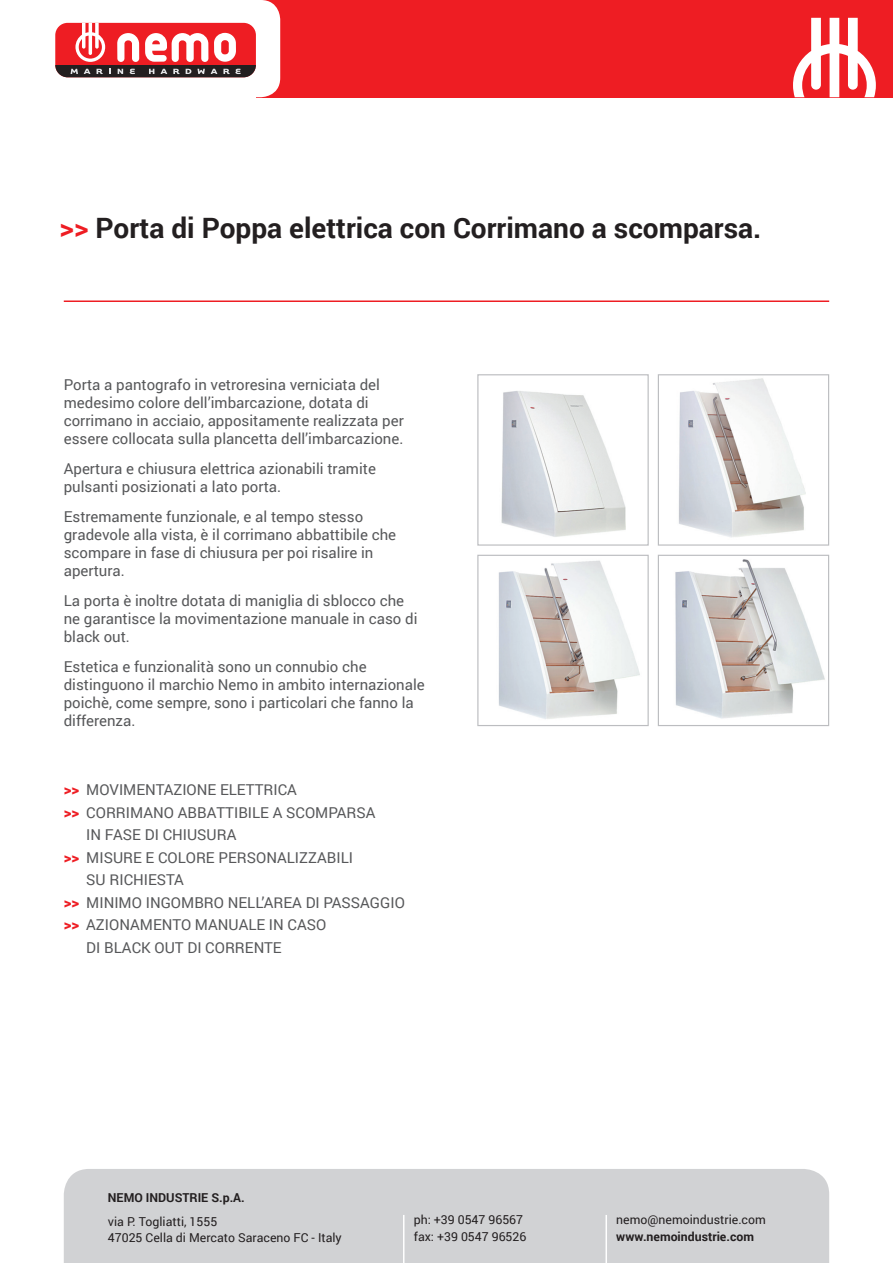
<style>
.page{position:relative;width:893px;height:1263px;background:#fff}
.page>*{position:absolute;margin:0;border:0;box-sizing:border-box;transform-origin:0 0}
.t1{font:700 28.05px "Roboto";color:#231f20}
.t2{font:15px/18px "Roboto";color:#57585a}
.t3{font:12.3px "Roboto";color:#231f20}
.t4{font:700 12.3px "Roboto";color:#231f20}
.s1{color:#ee1d23}
.s2{font-style:inherit}
.s3{font-weight:900;color:#ee1d23}
</style>
<div class="page">
<div style="left:257px;top:0;width:636px;height:97px;background:#ee1d23"></div>
<svg style="left:793px;top:18px;width:83px;height:79px"></svg>
<div style="left:236px;top:0;width:44px;height:97px;background:#fff;border-radius:20px"></div>
<hr style="left:64px;top:300px;width:765px;height:2px;background:#ee1d23">
<img style="left:501px;top:391px;width:125px;height:146px">
<div style="left:477px;top:374px;width:172px;height:172px;border:1px solid #bcbdc0"></div>
<img style="left:679px;top:378px;width:127px;height:160px">
<div style="left:658px;top:374px;width:171px;height:172px;border:1px solid #bcbdc0"></div>
<img style="left:498px;top:560px;width:142px;height:159px">
<div style="left:477px;top:555px;width:172px;height:171px;border:1px solid #bcbdc0"></div>
<img style="left:675px;top:559px;width:150px;height:160px">
<div style="left:658px;top:555px;width:171px;height:171px;border:1px solid #bcbdc0"></div>
<div style="left:64px;top:1169px;width:765px;height:94px;background:#d1d2d4"></div>
<hr style="left:403px;top:1215px;width:1px;height:48px;background:#fff">
<hr style="left:605px;top:1215px;width:2px;height:48px;background:#fff">
<div style="left:55px;top:23px;width:201px;height:54px;background:#ee1d23;border-radius:12px"></div>
<div style="left:55px;top:65px;width:201px;height:12px;background:#231f20"></div>
<svg style="left:71px;top:69px;width:7px;height:5px"></svg>
<svg style="left:84px;top:69px;width:7px;height:5px"></svg>
<svg style="left:97px;top:69px;width:6px;height:5px"></svg>
<svg style="left:118px;top:69px;width:5px;height:5px"></svg>
<svg style="left:130px;top:69px;width:5px;height:5px"></svg>
<svg style="left:149px;top:69px;width:5px;height:5px"></svg>
<svg style="left:160px;top:69px;width:7px;height:5px"></svg>
<svg style="left:173px;top:69px;width:6px;height:5px"></svg>
<svg style="left:186px;top:69px;width:5px;height:5px"></svg>
<svg style="left:197px;top:69px;width:8px;height:5px"></svg>
<svg style="left:211px;top:69px;width:6px;height:5px"></svg>
<svg style="left:75px;top:23px;width:30px;height:39px"></svg>
<svg style="left:145px;top:33px;width:63px;height:29px"></svg>
<svg style="left:117px;top:33px;width:22px;height:29px"></svg>
<div style="left:214px;top:33px;width:22px;height:29px;background:#fff;border-radius:11px"></div>
<svg style="left:221px;top:40px;width:8px;height:14px"></svg>
<svg style="left:223px;top:69px;width:18px;height:5px"></svg>
<p class="t1" style="left:60px;top:209px;width:703px"><span class="s1">&gt;&gt;</span> Porta di Poppa elettrica con Corrimano a scomparsa<span class="s2">.</span></p>
<p class="t2" style="left:64px;top:375px;width:342px">Porta a pantografo in vetroresina verniciata del medesimo colore dell’imbarcazione, dotata di corrimano in acciaio, appositamente realizzata per essere collocata sulla plancetta dell’imbarcazione.</p>
<p class="t2" style="left:64px;top:459px;width:314px">Apertura e chiusura elettrica azionabili tramite pulsanti posizionati a lato porta.</p>
<p class="t2" style="left:64px;top:507px;width:334px">Estremamente funzionale, e al tempo stesso gradevole alla vista, è il corrimano abbattibile che scompare in fase di chiusura per poi risalire in apertura.</p>
<p class="t2" style="left:64px;top:591px;width:355px">La porta è inoltre dotata di maniglia di sblocco che ne garantisce la movimentazione manuale in caso di black out.</p>
<p class="t2" style="left:64px;top:657px;width:362px">Estetica e funzionalità sono un connubio che distinguono il marchio Nemo in ambito internazionale poichè, come sempre, sono i particolari che fanno la differenza.</p>
<p class="t2" style="left:64px;top:780px;width:235px"><span class="s3">&gt;&gt;</span> MOVIMENTAZIONE ELETTRICA</p>
<p class="t2" style="left:64px;top:803px;width:313px"><span class="s3">&gt;&gt;</span> CORRIMANO ABBATTIBILE A SCOMPARSA</p>
<p class="t2" style="left:86px;top:825px;width:152px">IN FASE DI CHIUSURA</p>
<p class="t2" style="left:64px;top:848px;width:291px"><span class="s3">&gt;&gt;</span> MISURE E COLORE PERSONALIZZABILI</p>
<p class="t2" style="left:86px;top:870px;width:99px">SU RICHIESTA</p>
<p class="t2" style="left:64px;top:893px;width:343px"><span class="s3">&gt;&gt;</span> MINIMO INGOMBRO NELL’AREA DI PASSAGGIO</p>
<p class="t2" style="left:64px;top:915px;width:264px"><span class="s3">&gt;&gt;</span> AZIONAMENTO MANUALE IN CASO</p>
<p class="t2" style="left:86px;top:938px;width:197px">DI BLACK OUT DI CORRENTE</p>
<p class="t4" style="left:108px;top:1189px;width:138px">NEMO INDUSTRIE S.p.A.</p>
<p class="t3" style="left:108px;top:1213px;width:111px">via P. Togliatti, 1555</p>
<p class="t3" style="left:108px;top:1229px;width:235px">47025 Cella di Mercato Saraceno FC - Italy</p>
<p class="t3" style="left:414px;top:1211px;width:111px">ph: +39 0547 96567</p>
<p class="t3" style="left:414px;top:1228px;width:114px">fax: +39 0547 96526</p>
<p class="t3" style="left:616px;top:1211px;width:151px">nemo@nemoindustrie.com</p>
<p class="t4" style="left:616px;top:1228px;width:139px">www.nemoindustrie.com</p>
</div>
